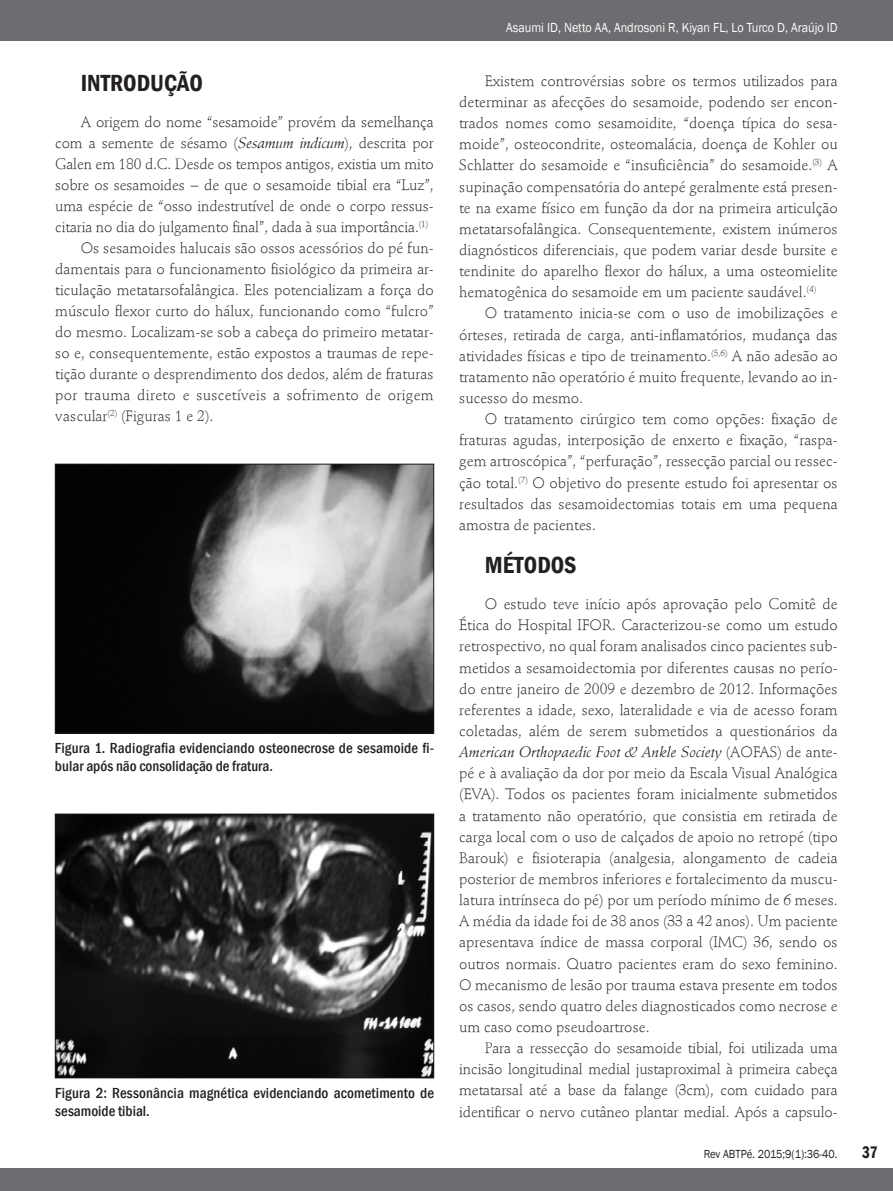
<style>
.page{position:relative;width:893px;height:1191px;background:#fff}
.page>*{position:absolute;margin:0;border:0;box-sizing:border-box;transform-origin:0 0}
.t1{font:600 condensed 24px "Franklin Gothic";color:#231f20}
.t2{font:600 condensed 17.25px "Franklin Gothic";color:#231f20;scale:.9 1}
.t3{font:300 15px/21.1px "Stempel Schneidler Std";color:#231f20;text-align:justify}
.t4{font:500 condensed 15px/18px "Franklin Gothic";letter-spacing:.01em;color:#231f20}
.t5{font:300 15px "Stempel Schneidler Std";letter-spacing:.02em;color:#231f20}
.t6{font:13.5px "Franklin Gothic";color:#fff;scale:.9 1}
.t7{font:12px "Franklin Gothic";color:#231f20;scale:.9 1}
.s1{font-weight:400;font-style:italic}
</style>
<div class="page">
<div style="left:0;top:0;width:893px;height:40px;background:#6c6d70"></div>
<div style="left:0;top:1168px;width:893px;height:23px;background:#6c6d70"></div>
<img style="left:57px;top:815px;width:375px;height:261px">
<div style="left:55px;top:813px;width:379px;height:265px;border:1px solid #191919"></div>
<img style="left:57px;top:466px;width:375px;height:265px">
<div style="left:55px;top:464px;width:379px;height:269px;border:1px solid #191919"></div>
<h1 class="t1" style="left:81px;top:67px;width:124px">INTRODUÇÃO</h1>
<p class="t3" style="left:81px;top:112px;width:354px">A origem do nome “sesamoide” provém da semelhança</p>
<p class="t3" style="left:55px;top:133px;width:380px">com a semente de sésamo (<span class="s1">Sesamum indicum</span>), descrita por</p>
<p class="t3" style="left:55px;top:154px;width:380px">Galen em 180 d.C. Desde os tempos antigos, existia um mito</p>
<p class="t3" style="left:55px;top:175px;width:380px">sobre os sesamoides − de que o sesamoide tibial era “Luz”,</p>
<p class="t3" style="left:55px;top:196px;width:380px">uma espécie de “osso indestrutível de onde o corpo ressus-</p>
<p class="t3" style="left:55px;top:217px;width:374px">citaria no dia do julgamento final”, dada à sua importância.<sup>(1)</sup></p>
<p class="t3" style="left:81px;top:238px;width:354px">Os sesamoides halucais são ossos acessórios do pé fun-</p>
<p class="t3" style="left:55px;top:259px;width:380px">damentais para o funcionamento fisiológico da primeira ar-</p>
<p class="t3" style="left:55px;top:280px;width:380px">ticulação metatarsofalângica. Eles potencializam a força do</p>
<p class="t3" style="left:55px;top:301px;width:380px">músculo flexor curto do hálux, funcionando como “fulcro”</p>
<p class="t3" style="left:55px;top:322px;width:380px">do mesmo. Localizam-se sob a cabeça do primeiro metatar-</p>
<p class="t3" style="left:55px;top:343px;width:380px">so e, consequentemente, estão expostos a traumas de repe-</p>
<p class="t3" style="left:55px;top:364px;width:380px">tição durante o desprendimento dos dedos, além de fraturas</p>
<p class="t5" style="left:55px;top:386px;width:380px">por trauma direto e suscetíveis a sofrimento de origem</p>
<p class="t3" style="left:55px;top:406px;width:160px">vascular<sup>(2)</sup> (Figuras 1 e 2).</p>
<p class="t4" style="left:55px;top:739px;width:381px">Figura 1. Radiografia evidenciando osteonecrose de sesamoide fi&shy;bular após não consolidação de fratura.</p>
<p class="t4" style="left:55px;top:1084px;width:380px">Figura 2: Ressonância magnética evidenciando acometimento de sesamoide tibial.</p>
<p class="t6" style="left:506px;top:19px;width:370px">Asaumi ID, Netto AA, Androsoni R, Kiyan FL, Lo Turco D, Araújo ID</p>
<p class="t3" style="left:459px;top:70px;width:380px;text-indent:26px">Existem controvérsias sobre os termos utilizados para determinar as afecções do sesamoide, podendo ser encon&shy;trados nomes como sesamoidite, “doença típica do sesa&shy;moide”, osteocondrite, osteomalácia, doença de Kohler ou Schlatter do sesamoide e “insuficiência” do sesamoide.<sup>(3)</sup> A supinação compensatória do antepé geralmente está presen&shy;te na exame físico em função da dor na primeira articulção metatarsofalângica. Consequentemente, existem inúmeros diagnósticos diferenciais, que podem variar desde bursite e tendinite do aparelho flexor do hálux, a uma osteomielite hematogênica do sesamoide em um paciente saudável.<sup>(4)</sup></p>
<p class="t3" style="left:459px;top:303px;width:380px;text-indent:26px">O tratamento inicia-se com o uso de imobilizações e órteses, retirada de carga, anti-inflamatórios, mudança das atividades físicas e tipo de treinamento.<sup>(5,6)</sup> A não adesão ao tratamento não operatório é muito frequente, levando ao in&shy;sucesso do mesmo.</p>
<p class="t3" style="left:459px;top:409px;width:380px;text-indent:26px">O tratamento cirúrgico tem como opções: fixação de fraturas agudas, interposição de enxerto e fixação, “raspa&shy;gem artroscópica”, “perfuração”, ressecção parcial ou ressec&shy;ção total.<sup>(7)</sup> O objetivo do presente estudo foi apresentar os resultados das sesamoidectomias totais em uma pequena amostra de pacientes.</p>
<h1 class="t1" style="left:485px;top:549px;width:43px">MÉTODO</h1>
<h1 class="t1" style="left:564px;top:549px;width:14px">S</h1>
<p class="t3" style="left:459px;top:593px;width:380px;text-indent:26px">O estudo teve início após aprovação pelo Comitê de Ética do Hospital IFOR. Caracterizou-se como um estudo retrospectivo, no qual foram analisados cinco pacientes sub&shy;metidos a sesamoidectomia por diferentes causas no perío&shy;do entre janeiro de 2009 e dezembro de 2012. Informações referentes a idade, sexo, lateralidade e via de acesso foram coletadas, além de serem submetidos a questionários da <span class="s1">American Orthopaedic Foot &amp; Ankle Society</span> (AOFAS) de ante&shy;pé e à avaliação da dor por meio da Escala Visual Analógica (EVA). Todos os pacientes foram inicialmente submetidos a tratamento não operatório, que consistia em retirada de carga local com o uso de calçados de apoio no retropé (tipo Barouk) e fisioterapia (analgesia, alongamento de cadeia posterior de membros inferiores e fortalecimento da muscu&shy;latura intrínseca do pé) por um período mínimo de 6 meses.<br>A média da idade foi de 38 anos (33 a 42 anos). Um paciente apresentava índice de massa corporal (IMC) 36, sendo os outros normais. Quatro pacientes eram do sexo feminino.<br>O mecanismo de lesão por trauma estava presente em todos os casos, sendo quatro deles diagnosticados como necrose e um caso como pseudoartrose.</p>
<p class="t3" style="left:459px;top:1037px;width:380px;text-indent:26px">Para a ressecção do sesamoide tibial, foi utilizada uma incisão longitudinal medial justaproximal à primeira cabeça metatarsal até a base da falange (3cm), com cuidado para identificar o nervo cutâneo plantar medial. Após a capsulo-</p>
<p class="t7" style="left:704px;top:1146px;width:150px">Rev ABTPé. 2015;9(1):36-40.</p>
<p class="t2" style="left:862px;top:1141px;width:19px">37</p>
</div>
